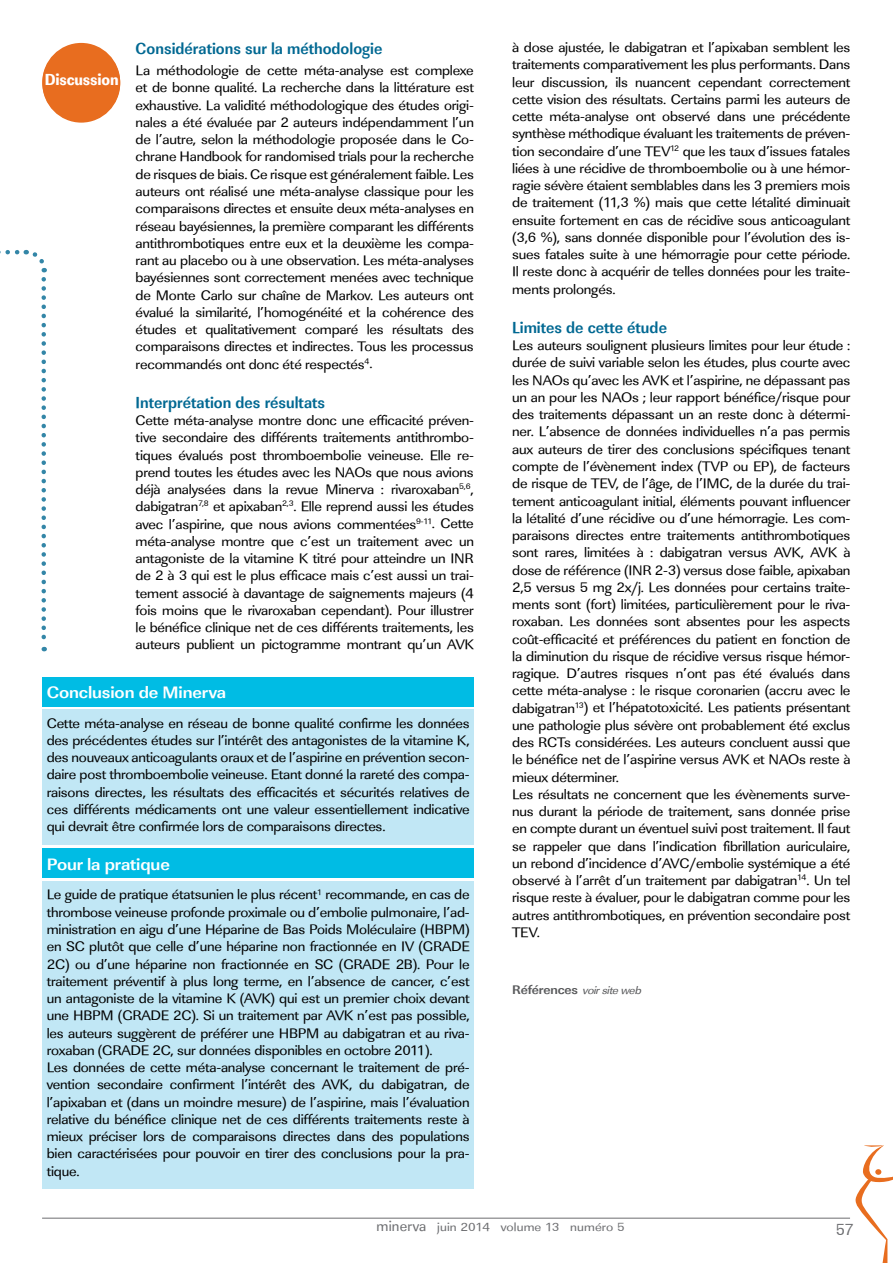
<style>
.page{position:relative;width:893px;height:1263px;background:#fff}
.page>*{position:absolute;margin:0;border:0;box-sizing:border-box;transform-origin:0 0}
.t1{font:700 17.1px "Linear Std";letter-spacing:-.01em;color:#fff;scale:1.05 1}
.t2{font:700 16.5px "Linear Std Cd";color:#006892}
.t3{font:16.5px "Linear Std Nr Xbold";letter-spacing:-.01em;color:#fff}
.t4{font:16.5px "Linear Std";color:#6d6e71}
.t5{font:14.25px/17.2px "Linear Std";letter-spacing:-.015em;color:#000;text-align:justify;scale:1.05 1}
.t6{font:12.15px "Linear Std";letter-spacing:.01em;color:#6d6e71;scale:1.11 1}
.t7{font:italic 11.4px "Linear Std";letter-spacing:-.025em;color:#58595b;scale:1.05 1}
.s1{font-weight:700;font-style:normal;font-size:12.9px}
.s2{font-size:15px}
</style>
<div class="page">
<hr style="left:42px;top:1218px;width:808px;height:1px;background:#6d6e71">
<svg style="left:855px;top:1145px;width:38px;height:118px"></svg>
<div style="left:42px;top:43px;width:78px;height:79px;background:#e86d1f;border-radius:50%"></div>
<svg style="left:0;top:249px;width:47px;height:23px"></svg>
<svg style="left:41px;top:279px;width:5px;height:372px"></svg>
<div style="left:43px;top:677px;width:431px;height:30px;background:#00bce4"></div>
<div style="left:43px;top:709px;width:431px;height:136px;background:#c1e7f5"></div>
<div style="left:43px;top:881px;width:431px;height:308px;background:#c1e7f5"></div>
<div style="left:43px;top:848px;width:431px;height:30px;background:#00bce4"></div>
<p class="t3" style="left:45px;top:70px;width:75px">Discussion</p>
<p class="t2" style="left:136px;top:38px;width:248px">Considérations sur la méthodologie</p>
<p class="t5" style="left:136px;top:62px;width:324px">La méthodologie de cette méta-analyse est complexe et de bonne qualité. La recherche dans la littérature est exhaustive. La validité méthodologique des études origi&shy;nales a été évaluée par 2 auteurs indépendamment l’un de l’autre, selon la méthodologie proposée dans le Co&shy;chrane Handbook for randomised trials pour la recherche de risques de biais. Ce risque est généralement faible. Les auteurs ont réalisé une méta-analyse classique pour les comparaisons directes et ensuite deux méta-analyses en réseau bayésiennes, la première comparant les différents antithrombotiques entre eux et la deuxième les compa&shy;rant au placebo ou à une observation. Les méta-analyses bayésiennes sont correctement menées avec technique de Monte Carlo sur chaîne de Markov. Les auteurs ont évalué la similarité, l’homogénéité et la cohérence des études et qualitativement comparé les résultats des comparaisons directes et indirectes. Tous les processus recommandés ont donc été respectés<sup>4</sup>.</p>
<p class="t2" style="left:136px;top:392px;width:191px">Interprétation des résultats</p>
<p class="t5" style="left:136px;top:412px;width:324px">Cette méta-analyse montre donc une efficacité préven&shy;tive secondaire des différents traitements antithrombo&shy;tiques évalués post thromboembolie veineuse. Elle re&shy;prend toutes les études avec les NAOs que nous avions déjà analysées dans la revue Minerva : rivaroxaban<sup>5,6</sup>, dabigatran<sup>7,8</sup> et apixaban<sup>2,3</sup>. Elle reprend aussi les études avec l’aspirine, que nous avions commentées<sup>9-11</sup>. Cette méta-analyse montre que c’est un traitement avec un antagoniste de la vitamine K titré pour atteindre un INR de 2 à 3 qui est le plus efficace mais c’est aussi un trai&shy;tement associé à davantage de saignements majeurs (4 fois moins que le rivaroxaban cependant). Pour illustrer le bénéfice clinique net de ces différents traitements, les auteurs publient un pictogramme montrant qu’un AVK</p>
<p class="t1" style="left:47px;top:682px;width:172px">Conclusion de Minerva</p>
<p class="t5" style="left:47px;top:714px;width:404px">Cette méta-analyse en réseau de bonne qualité confirme les données des précédentes études sur l’intérêt des antagonistes de la vitamine K, des nouveaux anticoagulants oraux et de l’aspirine en prévention secon&shy;daire post thromboembolie veineuse. Etant donné la rareté des compa&shy;raisons directes, les résultats des efficacités et sécurités relatives de ces différents médicaments ont une valeur essentiellement indicative qui devrait être confirmée lors de comparaisons directes.</p>
<p class="t1" style="left:47px;top:854px;width:119px">Pour la pratique</p>
<p class="t5" style="left:47px;top:886px;width:404px;text-align:left">Le guide de pratique étatsunien le plus récent<sup>1</sup> recommande, en cas de thrombose veineuse profonde proximale ou d’embolie pulmonaire, l’ad&shy;ministration en aigu d’une Héparine de Bas Poids Moléculaire (HBPM) en SC plutôt que celle d’une héparine non fractionnée en IV (GRADE 2C) ou d’une héparine non fractionnée en SC (GRADE 2B). Pour le traitement préventif à plus long terme, en l’absence de cancer, c’est un antagoniste de la vitamine K (AVK) qui est un premier choix devant une HBPM (GRADE 2C). Si un traitement par AVK n’est pas possible, les auteurs suggèrent de préférer une HBPM au dabigatran et au riva&shy;roxaban (GRADE 2C, sur données disponibles en octobre 2011).<br>Les données de cette méta-analyse concernant le traitement de pré&shy;vention secondaire confirment l’intérêt des AVK, du dabigatran, de l’apixaban et (dans un moindre mesure) de l’aspirine, mais l’évaluation relative du bénéfice clinique net de ces différents traitements reste à mieux préciser lors de comparaisons directes dans des populations bien caractérisées pour pouvoir en tirer des conclusions pour la pra&shy;tique.</p>
<p class="t5" style="left:512px;top:39px;width:324px">à dose ajustée, le dabigatran et l’apixaban semblent les traitements comparativement les plus performants. Dans leur discussion, ils nuancent cependant correctement cette vision des résultats. Certains parmi les auteurs de cette méta-analyse ont observé dans une précédente synthèse méthodique évaluant les traitements de préven&shy;tion secondaire d’une TEV<sup>12</sup> que les taux d’issues fatales liées à une récidive de thromboembolie ou à une hémor&shy;ragie sévère étaient semblables dans les 3 premiers mois de traitement (11,3 %) mais que cette létalité diminuait ensuite fortement en cas de récidive sous anticoagulant (3,6 %), sans donnée disponible pour l’évolution des is&shy;sues fatales suite à une hémorragie pour cette période.<br>Il reste donc à acquérir de telles données pour les traite&shy;ments prolongés.</p>
<p class="t2" style="left:512px;top:317px;width:156px">Limites de cette étude</p>
<p class="t5" style="left:512px;top:337px;width:324px;text-align:left">Les auteurs soulignent plusieurs limites pour leur étude : durée de suivi variable selon les études, plus courte avec les NAOs qu’avec les AVK et l’aspirine, ne dépassant pas un an pour les NAOs ; leur rapport bénéfice/risque pour des traitements dépassant un an reste donc à détermi&shy;ner. L’absence de données individuelles n’a pas permis aux auteurs de tirer des conclusions spécifiques tenant compte de l’évènement index (TVP ou EP), de facteurs de risque de TEV, de l’âge, de l’IMC, de la durée du trai&shy;tement anticoagulant initial, éléments pouvant influencer la létalité d’une récidive ou d’une hémorragie. Les com&shy;paraisons directes entre traitements antithrombotiques sont rares, limitées à : dabigatran versus AVK, AVK à dose de référence (INR 2-3) versus dose faible, apixaban 2,5 versus 5 mg 2x/j. Les données pour certains traite&shy;ments sont (fort) limitées, particulièrement pour le riva&shy;roxaban. Les données sont absentes pour les aspects coût-efficacité et préférences du patient en fonction de la diminution du risque de récidive versus risque hémor&shy;ragique. D’autres risques n’ont pas été évalués dans cette méta-analyse : le risque coronarien (accru avec le dabigatran<sup>13</sup>) et l’hépatotoxicité. Les patients présentant une pathologie plus sévère ont probablement été exclus des RCTs considérées. Les auteurs concluent aussi que le bénéfice net de l’aspirine versus AVK et NAOs reste à mieux déterminer.<br>Les résultats ne concernent que les évènements surve&shy;nus durant la période de traitement, sans donnée prise en compte durant un éventuel suivi post traitement. Il faut se rappeler que dans l’indication fibrillation auriculaire, un rebond d’incidence d’AVC/embolie systémique a été observé à l’arrêt d’un traitement par dabigatran<sup>14</sup>. Un tel risque reste à évaluer, pour le dabigatran comme pour les autres antithrombotiques, en prévention secondaire post TEV.</p>
<p class="t7" style="left:512px;top:983px;width:125px"><span class="s1">Références</span> voir site web</p>
<p class="t6" style="left:377px;top:1220px;width:225px"><span class="s2">minerva</span> juin 2014 volume 13 numéro 5</p>
<p class="t4" style="left:836px;top:1220px;width:20px">57</p>
</div>
